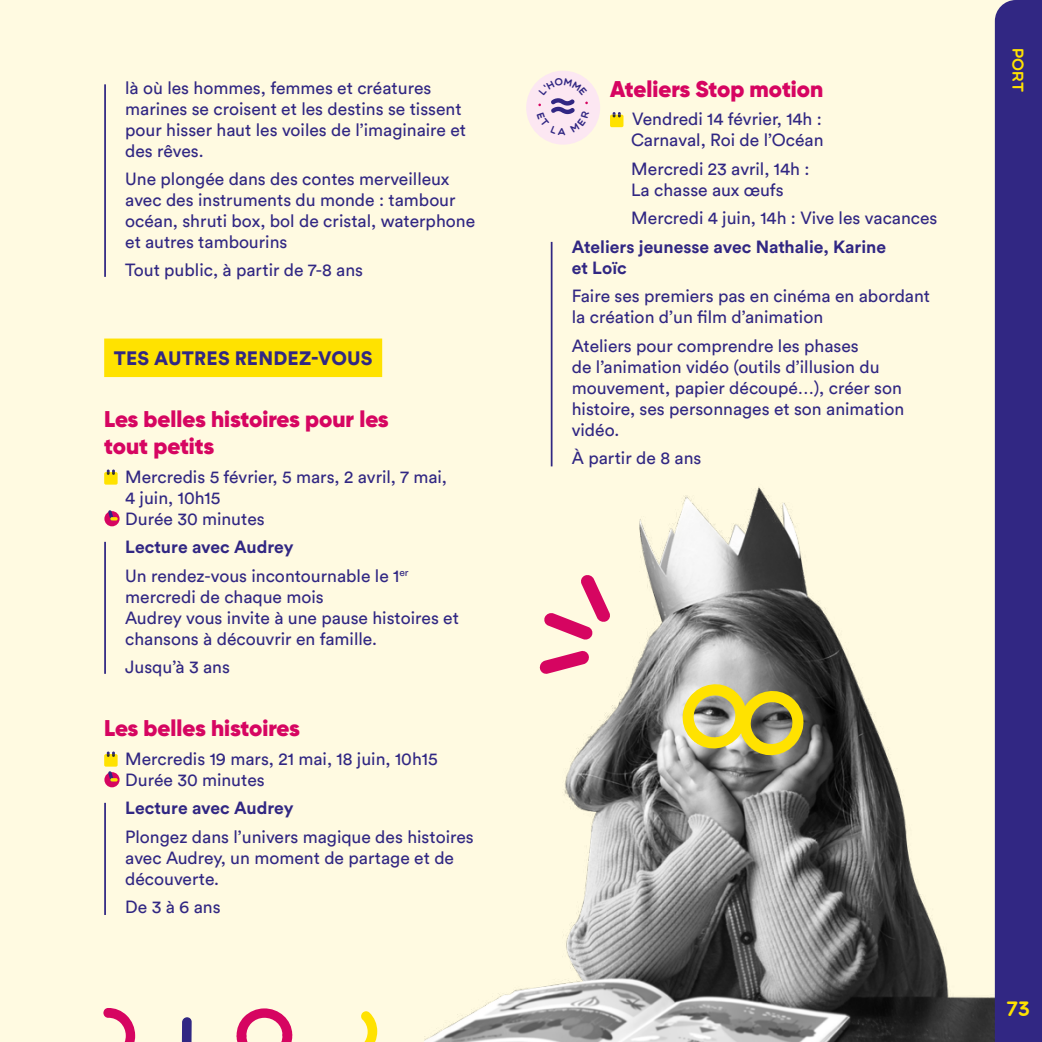
<style>
.page{position:relative;width:1042px;height:1042px;background:#fffae1}
.page>*{position:absolute;margin:0;border:0;box-sizing:border-box;transform-origin:0 0}
.t1{font:900 22.75px/27.3px "Gilroy";color:#d60561}
.t2{font:21px "Multicolore";color:#ffe200}
.t3{font:900 19.25px "Circular Std";letter-spacing:.01em;color:#312783}
.t4{font:17.5px/21px "Circular Std";color:#312783}
.t5{font:700 17.5px/21px "Circular Std";color:#312783}
.t6{font:15.75px "Multicolore";color:#ffe200}
.s1{font-weight:700}
</style>
<div class="page">
<div style="left:104px;top:338px;width:278px;height:39px;background:#ffe200"></div>
<div style="left:104px;top:472px;width:14px;height:13px;background:#ffe200;border-radius:2px"></div>
<svg style="left:107px;top:469px;width:8px;height:6px"></svg>
<svg style="left:104px;top:511px;width:16px;height:15px"></svg>
<svg style="left:108px;top:510px;width:10px;height:11px"></svg>
<div style="left:104px;top:754px;width:14px;height:12px;background:#ffe200;border-radius:2px"></div>
<svg style="left:107px;top:751px;width:8px;height:6px"></svg>
<svg style="left:104px;top:772px;width:16px;height:15px"></svg>
<svg style="left:108px;top:771px;width:10px;height:10px"></svg>
<div style="left:610px;top:115px;width:13px;height:12px;background:#ffe200;border-radius:2px"></div>
<svg style="left:613px;top:112px;width:8px;height:5px"></svg>
<img style="left:424px;top:455px;width:571px;height:587px">
<hr style="left:551px;top:242px;width:1px;height:224px;background:#312783">
<hr style="left:104px;top:803px;width:2px;height:112px;background:#312783">
<hr style="left:104px;top:542px;width:2px;height:132px;background:#312783">
<hr style="left:104px;top:84px;width:2px;height:193px;background:#312783">
<div style="left:526px;top:71px;width:74px;height:74px;background:#fce7f2;border-radius:50%"></div>
<svg style="left:682px;top:680px;width:122px;height:79px;background:#b8ae5a"></svg>
<svg style="left:538px;top:571px;width:74px;height:104px"></svg>
<div style="left:995px;top:0;width:47px;height:1042px;background:#312783"></div>
<svg style="left:361px;top:1011px;width:16px;height:31px"></svg>
<svg style="left:182px;top:1017px;width:10px;height:25px"></svg>
<svg style="left:236px;top:1008px;width:56px;height:34px"></svg>
<svg style="left:103px;top:1008px;width:32px;height:34px"></svg>
<svg style="left:537px;top:78px;width:51px;height:57px"></svg>
<p class="t4" style="left:125px;top:77px;width:342px">là où les hommes, femmes et créatures marines se croisent et les destins se tissent pour hisser haut les voiles de l’imaginaire et des rêves.</p>
<p class="t4" style="left:125px;top:168px;width:351px">Une plongée dans des contes merveilleux avec des instruments du monde : tambour océan, shruti box, bol de cristal, waterphone et autres tambourins</p>
<p class="t4" style="left:125px;top:260px;width:239px">Tout public, à partir de 7-8 ans</p>
<p class="t3" style="left:114px;top:345px;width:260px">TES AUTRES RENDEZ-VOUS</p>
<h1 class="t1" style="left:104px;top:405px;width:286px">Les belles histoires pour les tout petits</h1>
<p class="t4" style="left:125px;top:466px;width:323px">Mercredis 5 février, 5 mars, 2 avril, 7 mai,<br>4 juin, 10h15<br>Durée 30 minutes</p>
<p class="t4" style="left:125px;top:533px;width:285px;line-height:28.3px"><span class="s1">Lecture avec Audrey<br></span>Un rendez-vous incontournable le 1<sup>er</sup></p>
<p class="t4" style="left:125px;top:586px;width:335px">mercredi de chaque mois<br>Audrey vous invite à une pause histoires et chansons à découvrir en famille.</p>
<p class="t4" style="left:125px;top:656px;width:106px">Jusqu’à 3 ans</p>
<h1 class="t1" style="left:104px;top:715px;width:197px">Les belles histoires</h1>
<p class="t4" style="left:125px;top:748px;width:314px">Mercredis 19 mars, 21 mai, 18 juin, 10h15<br>Durée 30 minutes</p>
<p class="t5" style="left:125px;top:797px;width:170px">Lecture avec Audrey</p>
<p class="t4" style="left:125px;top:826px;width:350px">Plongez dans l’univers magique des histoires avec Audrey, un moment de partage et de découverte.</p>
<p class="t4" style="left:125px;top:896px;width:97px">De 3 à 6 ans</p>
<h1 class="t1" style="left:610px;top:75px;width:215px">Ateliers Stop motion</h1>
<p class="t4" style="left:631px;top:109px;width:194px">Vendredi 14 février, 14h :<br>Carnaval, Roi de l’Océan</p>
<p class="t4" style="left:631px;top:158px;width:180px">Mercredi 23 avril, 14h :<br>La chasse aux œufs</p>
<p class="t4" style="left:631px;top:207px;width:308px">Mercredi 4 juin, 14h : Vive les vacances</p>
<p class="t5" style="left:572px;top:236px;width:316px">Ateliers jeunesse avec Nathalie, Karine et Loïc</p>
<p class="t4" style="left:572px;top:285px;width:360px">Faire ses premiers pas en cinéma en abordant la création d’un film d’animation</p>
<p class="t4" style="left:572px;top:335px;width:334px">Ateliers pour comprendre les phases<br>de l’animation vidéo (outils d’illusion du mouvement, papier découpé…), créer son histoire, ses personnages et son animation vidéo.</p>
<p class="t4" style="left:572px;top:447px;width:131px">À partir de 8 ans</p>
<p class="t6" style="left:1027px;top:48px;width:46px;rotate:90deg">port</p>
<p class="t2" style="left:1007px;top:995px;width:25px">73</p>
</div>
